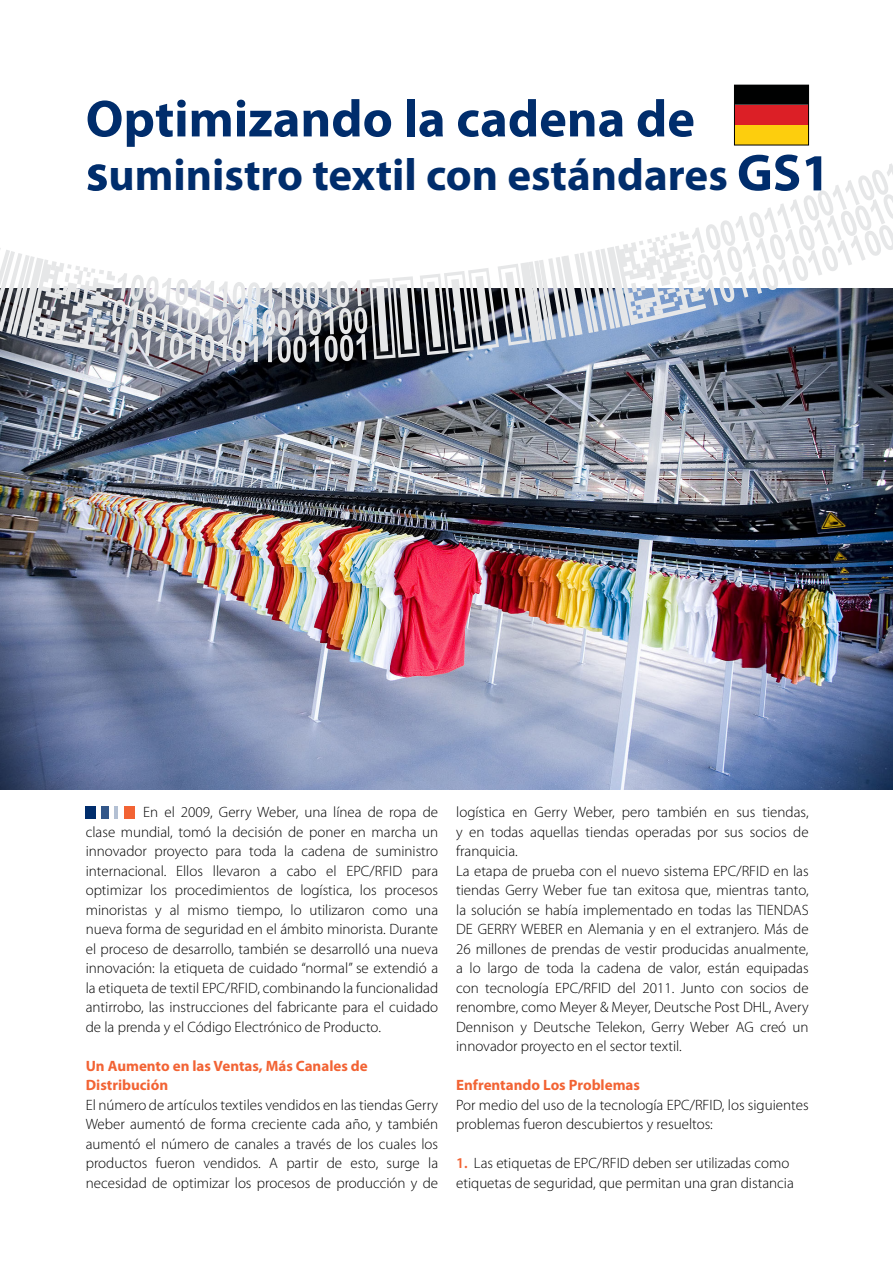
<style>
.page{position:relative;width:893px;height:1263px;background:#fff}
.page>*{position:absolute;margin:0;border:0;box-sizing:border-box;transform-origin:0 0}
.t1{font:700 52.5px "Myriad Pro";color:#002d6c}
.t2{font:700 45px "Myriad Pro";color:#002d6c}
.t3{font:300 15px/19.5px "Myriad Pro";color:#000}
.t4{font:700 15px/19.5px "Myriad Pro";color:#f26334}
.s1{font-size:52.5px}
.s2{font-weight:600;color:#f26334}
</style>
<div class="page">
<img style="left:0;top:363px;width:893px;height:426px">
<div style="left:86px;top:806px;width:10px;height:12px;background:#002d6c"></div>
<div style="left:125px;top:806px;width:10px;height:12px;background:#f26334"></div>
<div style="left:101px;top:806px;width:7px;height:12px;background:#335789"></div>
<svg style="left:115px;top:806px;width:3px;height:12px"></svg>
<svg style="left:736px;top:87px;width:71px;height:18px"></svg>
<div style="left:734px;top:105px;width:74px;height:20px;background:#dc1f26"></div>
<div style="left:734px;top:125px;width:74px;height:20px;background:#fdce0d"></div>
<div style="left:734px;top:85px;width:75px;height:60px;border:1px solid #000101"></div>
<svg style="left:0;top:163px;width:893px;height:200px"></svg>
<h1 class="t1" style="left:86px;top:89px;width:611px">Optimizando la cadena de</h1>
<h2 class="t2" style="left:86px;top:150px;width:746px"><span class="s1">s</span>uministro textil con estándares <span class="s1">GS1</span></h2>
<p class="t3" style="left:86px;top:802px;width:354px;text-align:justify;text-indent:58px">En el 2009, Gerry Weber, una línea de ropa de clase mundial, tomó la decisión de poner en marcha un innovador proyecto para toda la cadena de suministro internacional. Ellos llevaron a cabo el EPC/RFID para optimizar los procedimientos de logística, los procesos minoristas y al mismo tiempo, lo utilizaron como una nueva forma de seguridad en el ámbito minorista. Durante el proceso de desarrollo, también se desarrolló una nueva innovación: la etiqueta de cuidado “normal” se extendió a la etiqueta de textil EPC/RFID, combinando la funcionalidad antirrobo, las instrucciones del fabricante para el cuidado de la prenda y el Código Electrónico de Producto.</p>
<p class="t4" style="left:86px;top:1056px;width:284px">Un Aumento en las Ventas, Más Canales de<br>Distribución</p>
<p class="t3" style="left:86px;top:1095px;width:354px;text-align:justify">El número de artículos textiles vendidos en las tiendas Gerry Weber aumentó de forma creciente cada año, y también aumentó el número de canales a través de los cuales los productos fueron vendidos. A partir de esto, surge la necesidad de optimizar los procesos de producción y de</p>
<p class="t3" style="left:456px;top:802px;width:354px">logística en Gerry Weber, pero también en sus tiendas, y en todas aquellas tiendas operadas por sus socios de franquicia.<br>La etapa de prueba con el nuevo sistema EPC/RFID en las tiendas Gerry Weber fue tan exitosa que, mientras tanto, la solución se había implementado en todas las TIENDAS DE GERRY WEBER en Alemania y en el extranjero. Más de 26 millones de prendas de vestir producidas anualmente, a lo largo de toda la cadena de valor, están equipadas con tecnología EPC/RFID del 2011. Junto con socios de renombre, como Meyer &amp; Meyer, Deutsche Post DHL, Avery Dennison y Deutsche Telekon, Gerry Weber AG creó un innovador proyecto en el sector textil.</p>
<p class="t4" style="left:456px;top:1075px;width:185px">Enfrentando Los Problemas</p>
<p class="t3" style="left:456px;top:1095px;width:354px">Por medio del uso de la tecnología EPC/RFID, los siguientes problemas fueron descubiertos y resueltos:</p>
<p class="t3" style="left:456px;top:1153px;width:339px"><span class="s2">1.</span> Las etiquetas de EPC/RFID deben ser utilizadas como etiquetas de seguridad, que permitan una gran distancia</p>
</div>
